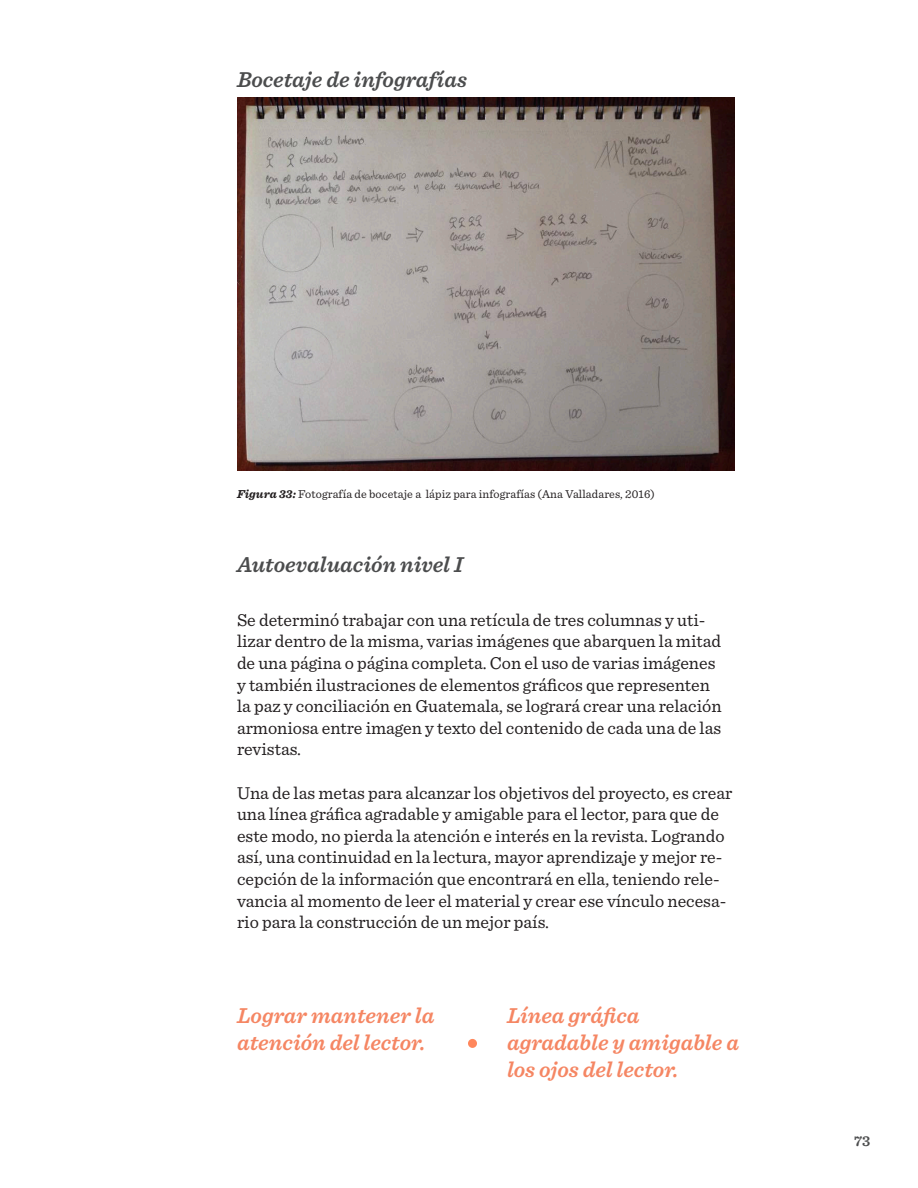
<style>
.page{position:relative;width:918px;height:1188px;background:#fff}
.page>*{position:absolute;margin:0;border:0;box-sizing:border-box;transform-origin:0 0}
.t1{font:italic 600 22.5px/27px "Sentinel";color:#f58663}
.t2{font:italic 600 22.5px "Sentinel";color:#4b4c4d}
.t3{font:18px/21.6px "Sentinel";color:#231f20}
.t4{font:600 15px "Sentinel";color:#4b4c4d}
.t5{font:12px "Sentinel";letter-spacing:.01em;color:#231f20}
.s1{font-weight:700;font-style:italic}
</style>
<div class="page">
<div style="left:468px;top:1039px;width:9px;height:9px;background:#ff875c;border-radius:50%"></div>
<img style="left:237px;top:97px;width:498px;height:374px">
<p class="t2" style="left:237px;top:62px;width:231px">Bocetaje de infografías</p>
<p class="t5" style="left:237px;top:485px;width:419px"><span class="s1">Figura 33:</span> Fotografía de bocetaje a lápiz para infografías (Ana Valladares, 2016)</p>
<p class="t2" style="left:237px;top:547px;width:228px">Autoevaluación nivel I</p>
<p class="t3" style="left:237px;top:608px;width:486px">Se determinó trabajar con una retícula de tres columnas y uti&shy;lizar dentro de la misma, varias imágenes que abarquen la mitad de una página o página completa. Con el uso de varias imágenes y también ilustraciones de elementos gráficos que representen la paz y conciliación en Guatemala, se logrará crear una relación armoniosa entre imagen y texto del contenido de cada una de las revistas.</p>
<p class="t3" style="left:237px;top:781px;width:497px">Una de las metas para alcanzar los objetivos del proyecto, es crear una línea gráfica agradable y amigable para el lector, para que de este modo, no pierda la atención e interés en la revista. Logrando así, una continuidad en la lectura, mayor aprendizaje y mejor re&shy;cepción de la información que encontrará en ella, teniendo rele&shy;vancia al momento de leer el material y crear ese vínculo necesa&shy;rio para la construcción de un mejor país.</p>
<p class="t1" style="left:237px;top:1001px;width:199px">Lograr mantener la atención del lector.</p>
<p class="t1" style="left:507px;top:1001px;width:234px">Línea gráfica agradable y amigable a los ojos del lector.</p>
<p class="t4" style="left:854px;top:1129px;width:18px">73</p>
</div>
